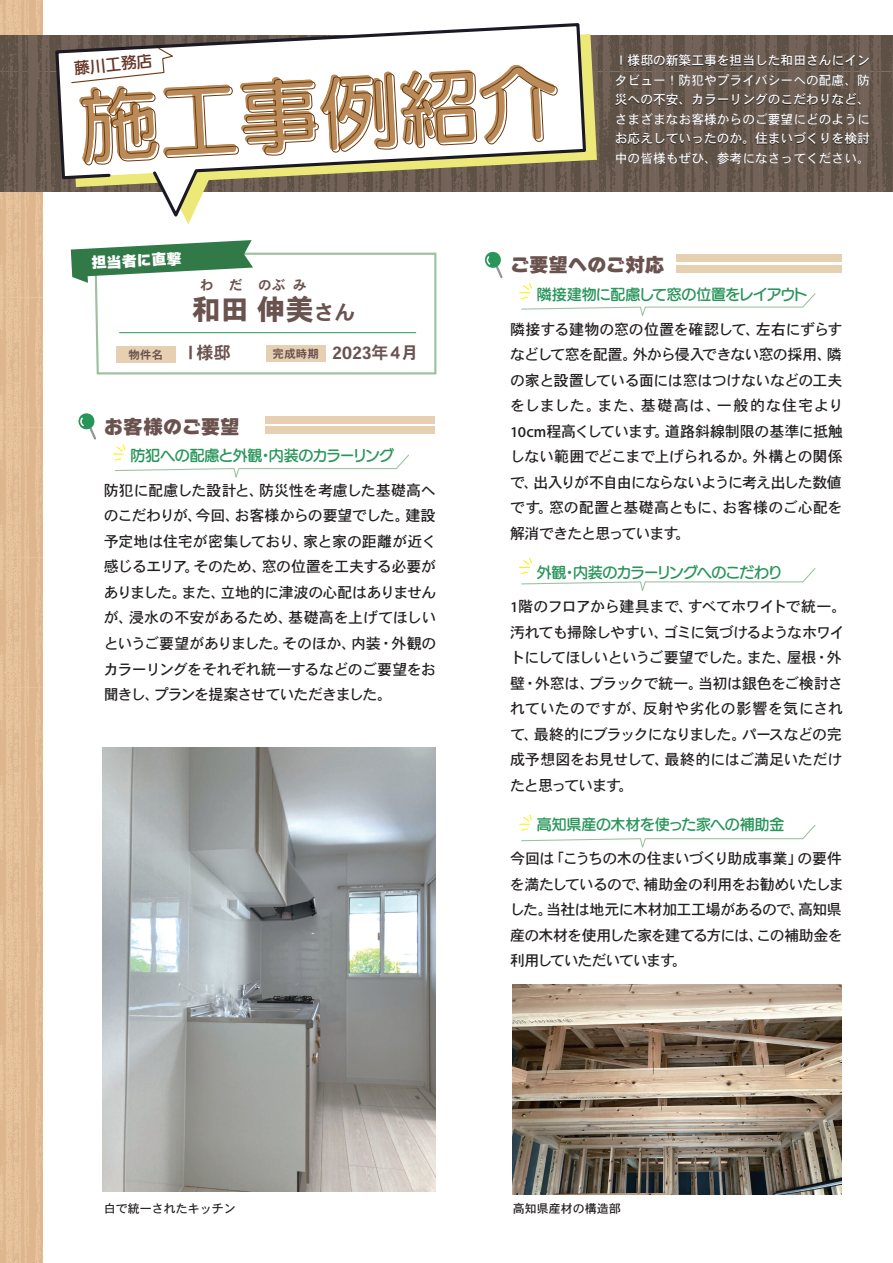
<style>
.page{position:relative;width:893px;height:1263px;background:#fff}
.page>*{position:absolute;margin:0;border:0;box-sizing:border-box;transform-origin:0 0}
.t1{font:80.1px "UD Marugo Large Pr 6 N DB";color:#ba8b58}
.t2{font:28.35px "Heisei Kaku Go Std W9";color:#6a524f}
.t3{font:19.5px "Wanpaku Ruika 08";letter-spacing:-.01em;color:#6a524f}
.t4{font:17.1px "Heisei Kaku Go Std W7";letter-spacing:-.005em;color:#6a524f}
.t5{font:15.6px "UD Marugo Large Pr 6 N DB";color:#643527}
.t6{font:15px/25.5px "Heisei Kaku Go Std W5";letter-spacing:-.035em;color:#231f20}
.t7{font:15px/25.5px "Heisei Kaku Go Std W5";letter-spacing:-.055em;color:#231f20}
.t8{font:15px/25.5px "Heisei Kaku Go Std W5";letter-spacing:-.06em;color:#231f20}
.t9{font:15px "UD Marugo Large Pr 6 N DB";letter-spacing:-.025em;color:#28955a}
.t10{font:15px "Heisei Kaku Go Std W5";letter-spacing:-.01em;color:#231f20}
.t11{font:15px "Heisei Kaku Go Std W5";letter-spacing:-.08em;color:#231f20}
.t12{font:15px "Heisei Kaku Go Std W5";letter-spacing:-.07em;color:#231f20}
.t13{font:15px "Heisei Kaku Go Std W5";letter-spacing:-.015em;color:#231f20}
.t14{font:15px "UD Marugo Large Pr 6 N DB";letter-spacing:-.07em;color:#28955a}
.t15{font:15px "Heisei Kaku Go Std W5";letter-spacing:-.085em;color:#231f20}
.t16{font:15px "Heisei Kaku Go Std W5";letter-spacing:.045em;color:#231f20}
.t17{font:15px "Heisei Kaku Go Std W5";letter-spacing:-.005em;color:#231f20}
.t18{font:15px "Heisei Kaku Go Std W5";letter-spacing:.01em;color:#231f20}
.t19{font:15px "Heisei Kaku Go Std W5";letter-spacing:.065em;color:#231f20}
.t20{font:15px "Heisei Kaku Go Std W5";letter-spacing:.02em;color:#231f20}
.t21{font:15px "Heisei Kaku Go Std W5";letter-spacing:-.075em;color:#231f20}
.t22{font:15px "Wanpaku Ruika 08";color:#fff}
.t23{font:13.5px "Heisei Kaku Go Std W7";color:#6a524f}
.t24{font:12.75px/19.5px "Heisei Kaku Go Std W5";color:#fff;text-align:justify}
.t25{font:12px "Heisei Kaku Go Std W5";color:#231f20}
.t26{font:11.4px "Heisei Kaku Go Std W7";letter-spacing:.015em;color:#6a524f}
.s1{font-family:"Heisei Kaku Go Std W7";font-size:20.85px}
</style>
<div class="page">
<div style="left:0;top:0;width:43px;height:1263px;background:#e0ba93"></div>
<div style="left:0;top:35px;width:893px;height:156px;background:#695a4f"></div>
<svg style="left:71px;top:240px;width:366px;height:135px"></svg>
<div style="left:117px;top:346px;width:59px;height:17px;background:#e6d0b1"></div>
<svg style="left:187px;top:34px;width:410px;height:190px"></svg>
<svg style="left:54px;top:23px;width:534px;height:199px"></svg>
<svg style="left:71px;top:47px;width:487px;height:118px;background:#efebe6"></svg>
<div style="left:265px;top:416px;width:170px;height:7px;background:#e6d0b1"></div>
<div style="left:265px;top:426px;width:170px;height:8px;background:#e6d0b1"></div>
<svg style="left:78px;top:413px;width:18px;height:27px"></svg>
<svg style="left:113px;top:444px;width:296px;height:34px"></svg>
<div style="left:676px;top:255px;width:166px;height:7px;background:#e6d0b1"></div>
<div style="left:676px;top:265px;width:166px;height:7px;background:#e6d0b1"></div>
<svg style="left:484px;top:251px;width:19px;height:27px"></svg>
<svg style="left:520px;top:283px;width:296px;height:33px"></svg>
<svg style="left:520px;top:557px;width:296px;height:34px"></svg>
<svg style="left:520px;top:814px;width:296px;height:34px"></svg>
<hr style="left:119px;top:332px;width:297px;height:1px;background:#28955a">
<div style="left:266px;top:346px;width:60px;height:16px;background:#e6d0b1"></div>
<img style="left:513px;top:984px;width:328px;height:210px">
<img style="left:102px;top:747px;width:333px;height:445px">
<p class="t5" style="left:73px;top:60px;width:80px;rotate:-6deg">藤川工務店</p>
<h1 class="t1" style="left:76px;top:81px;width:482px;rotate:-3deg">施工事例紹介</h1>
<p class="t24" style="left:615px;top:51px;width:256px">Ｉ様邸の新築工事を担当した和田さんにインタビュー！防犯やプライバシーへの配慮、防災への不安、カラーリングのこだわりなど、さまざまなお客様からのご要望にどのようにお応えしていったのか。住まいづくりを検討中の皆様もぜひ、参考になさってください。</p>
<p class="t22" style="left:91px;top:255px;width:92px;rotate:-3deg">担当者に直撃</p>
<p class="t26" style="left:128px;top:348px;width:36px">物件名</p>
<p class="t23" style="left:229px;top:277px;width:15px">だ</p>
<p class="t23" style="left:258px;top:277px;width:28px">のぶ</p>
<p class="t23" style="left:200px;top:277px;width:15px">わ</p>
<h2 class="t2" style="left:192px;top:292px;width:165px">和田伸美<span class="s1">さん</span></h2>
<p class="t4" style="left:182px;top:343px;width:50px">Ｉ様邸</p>
<p class="t23" style="left:293px;top:277px;width:15px">み</p>
<p class="t4" style="left:332px;top:343px;width:73px">2023年４</p>
<p class="t4" style="left:401px;top:343px;width:19px">月</p>
<p class="t26" style="left:273px;top:347px;width:48px">完成時期</p>
<h3 class="t3" style="left:104px;top:417px;width:137px">お客様のご要望</h3>
<p class="t9" style="left:130px;top:447px;width:265px">防犯への配慮と外観内装のカラーリング</p>
<p class="t9" style="left:258px;top:447px;width:16px">・</p>
<p class="t10" style="left:259px;top:481px;width:178px">防災性を考慮した基礎高へ</p>
<p class="t13" style="left:104px;top:481px;width:162px">防犯に配慮した設計と、</p>
<p class="t6" style="left:104px;top:503px;width:100px">のこだわりが、</p>
<p class="t6" style="left:235px;top:503px;width:177px">お客様からの要望でした。</p>
<p class="t6" style="left:196px;top:503px;width:46px">今回、</p>
<p class="t6" style="left:405px;top:503px;width:32px">建設</p>
<p class="t6" style="left:262px;top:529px;width:176px;text-indent:-158px">予定地は住宅が密集しており、<br>窓の位置を工夫する必要が</p>
<p class="t10" style="left:303px;top:532px;width:135px">家と家の距離が近く</p>
<p class="t6" style="left:104px;top:554px;width:164px">感じるエリアそのため、</p>
<p class="t6" style="left:184px;top:554px;width:17px">。</p>
<p class="t6" style="left:220px;top:580px;width:217px">立地的に津波の心配はありません</p>
<p class="t6" style="left:104px;top:580px;width:85px">ありました。</p>
<p class="t6" style="left:182px;top:580px;width:45px">また、</p>
<p class="t13" style="left:288px;top:609px;width:150px">基礎高を上げてほしい</p>
<p class="t6" style="left:104px;top:605px;width:31px">が、</p>
<p class="t17" style="left:129px;top:609px;width:165px">浸水の不安があるため、</p>
<p class="t11" style="left:104px;top:634px;width:186px">というご要望がありました。</p>
<p class="t6" style="left:104px;top:656px;width:334px">カラーリングをそれぞれ統一するなどのご要望をお</p>
<p class="t12" style="left:154px;top:685px;width:240px">プランを提案させていただきました。</p>
<p class="t6" style="left:379px;top:631px;width:59px">・外観の</p>
<p class="t6" style="left:351px;top:631px;width:31px">内装</p>
<p class="t6" style="left:282px;top:631px;width:75px">そのほか、</p>
<p class="t6" style="left:104px;top:682px;width:57px">聞きし、</p>
<h3 class="t3" style="left:510px;top:255px;width:156px">ご要望へのご対応</h3>
<p class="t9" style="left:537px;top:286px;width:272px">隣接建物に配慮して窓の位置をレイアウト</p>
<p class="t6" style="left:756px;top:316px;width:88px">左右にずらす</p>
<p class="t10" style="left:510px;top:320px;width:252px">隣接する建物の窓の位置を確認して、</p>
<p class="t8" style="left:510px;top:342px;width:129px">などして窓を配置。</p>
<p class="t6" style="left:510px;top:367px;width:334px">の家と設置している面には窓はつけないなどの工夫</p>
<p class="t19" style="left:717px;top:396px;width:128px">一般的な住宅より</p>
<p class="t8" style="left:633px;top:342px;width:200px">外から侵入できない窓の採用、</p>
<p class="t6" style="left:827px;top:342px;width:16px">隣</p>
<p class="t6" style="left:641px;top:393px;width:82px">基礎高は、</p>
<p class="t6" style="left:510px;top:393px;width:93px">をしました。</p>
<p class="t6" style="left:597px;top:393px;width:48px">また、</p>
<p class="t10" style="left:665px;top:422px;width:180px">道路斜線制限の基準に抵触</p>
<p class="t8" style="left:510px;top:418px;width:149px">10cm程高くしています</p>
<p class="t6" style="left:654px;top:418px;width:16px">。</p>
<p class="t7" style="left:533px;top:444px;width:310px;text-indent:-23px">しない範囲でどこまで上げられるか。<br>出入りが不自由にならないように考え出した数値</p>
<p class="t6" style="left:753px;top:444px;width:92px">外構との関係</p>
<p class="t6" style="left:510px;top:469px;width:30px">で、</p>
<p class="t20" style="left:722px;top:498px;width:122px">お客様のご心配を</p>
<p class="t6" style="left:549px;top:495px;width:179px">窓の配置と基礎高ともに、</p>
<p class="t6" style="left:510px;top:495px;width:45px">です。</p>
<p class="t8" style="left:510px;top:520px;width:170px">解消できたと思っています</p>
<p class="t14" style="left:537px;top:564px;width:247px">外観内装のカラーリングへのこだわり</p>
<p class="t6" style="left:676px;top:520px;width:16px">。</p>
<p class="t9" style="left:562px;top:564px;width:16px">・</p>
<p class="t6" style="left:688px;top:594px;width:160px">すべてホワイトで統一。</p>
<p class="t7" style="left:663px;top:594px;width:183px;text-indent:-153px">1階のフロアから建具まで、<br>ゴミに気づけるようなホワイ</p>
<p class="t6" style="left:510px;top:619px;width:160px">汚れても掃除しやすい、</p>
<p class="t6" style="left:698px;top:645px;width:147px;text-indent:-188px">トにしてほしいというご要望でした。<br>当初は銀色をご検討さ</p>
<p class="t6" style="left:814px;top:645px;width:29px">・外</p>
<p class="t6" style="left:787px;top:645px;width:31px">屋根</p>
<p class="t6" style="left:747px;top:645px;width:46px">また、</p>
<p class="t12" style="left:589px;top:674px;width:116px">ブラックで統一。</p>
<p class="t6" style="left:510px;top:670px;width:16px">壁</p>
<p class="t6" style="left:535px;top:670px;width:61px">外窓は、</p>
<p class="t6" style="left:523px;top:670px;width:16px">・</p>
<p class="t16" style="left:643px;top:699px;width:202px">反射や劣化の影響を気にされ</p>
<p class="t18" style="left:510px;top:699px;width:138px">れていたのですが、</p>
<p class="t15" style="left:534px;top:725px;width:214px">最終的にブラックになりました。</p>
<p class="t7" style="left:742px;top:721px;width:101px">パースなどの完</p>
<p class="t6" style="left:510px;top:721px;width:30px">て、</p>
<p class="t6" style="left:665px;top:747px;width:179px">最終的にはご満足いただけ</p>
<p class="t6" style="left:618px;top:747px;width:52px;text-indent:-108px">成予想図をお見せして、。</p>
<p class="t21" style="left:510px;top:776px;width:113px">たと思っています</p>
<p class="t9" style="left:537px;top:816px;width:249px">高知県産の木材を使った家への補助金</p>
<p class="t6" style="left:549px;top:846px;width:255px">「こうちの木の住まいづくり助成事業」</p>
<p class="t6" style="left:510px;top:846px;width:46px">今回は</p>
<p class="t6" style="left:797px;top:846px;width:46px">の要件</p>
<p class="t6" style="left:644px;top:871px;width:202px">補助金の利用をお勧めいたしま</p>
<p class="t7" style="left:510px;top:871px;width:141px">を満たしているので、</p>
<p class="t6" style="left:798px;top:897px;width:45px">高知県</p>
<p class="t6" style="left:546px;top:897px;width:260px">当社は地元に木材加工工場があるので、</p>
<p class="t6" style="left:510px;top:897px;width:44px">した。</p>
<p class="t6" style="left:756px;top:922px;width:88px">この補助金を</p>
<p class="t8" style="left:672px;top:922px;width:93px;text-indent:-162px">産の木材を使用した家を建てる方には、。</p>
<p class="t11" style="left:510px;top:951px;width:167px">利用していただいています</p>
<p class="t25" style="left:104px;top:1201px;width:134px">白で統一されたキッチン</p>
<p class="t25" style="left:513px;top:1201px;width:109px">高知県産材の構造部</p>
</div>
